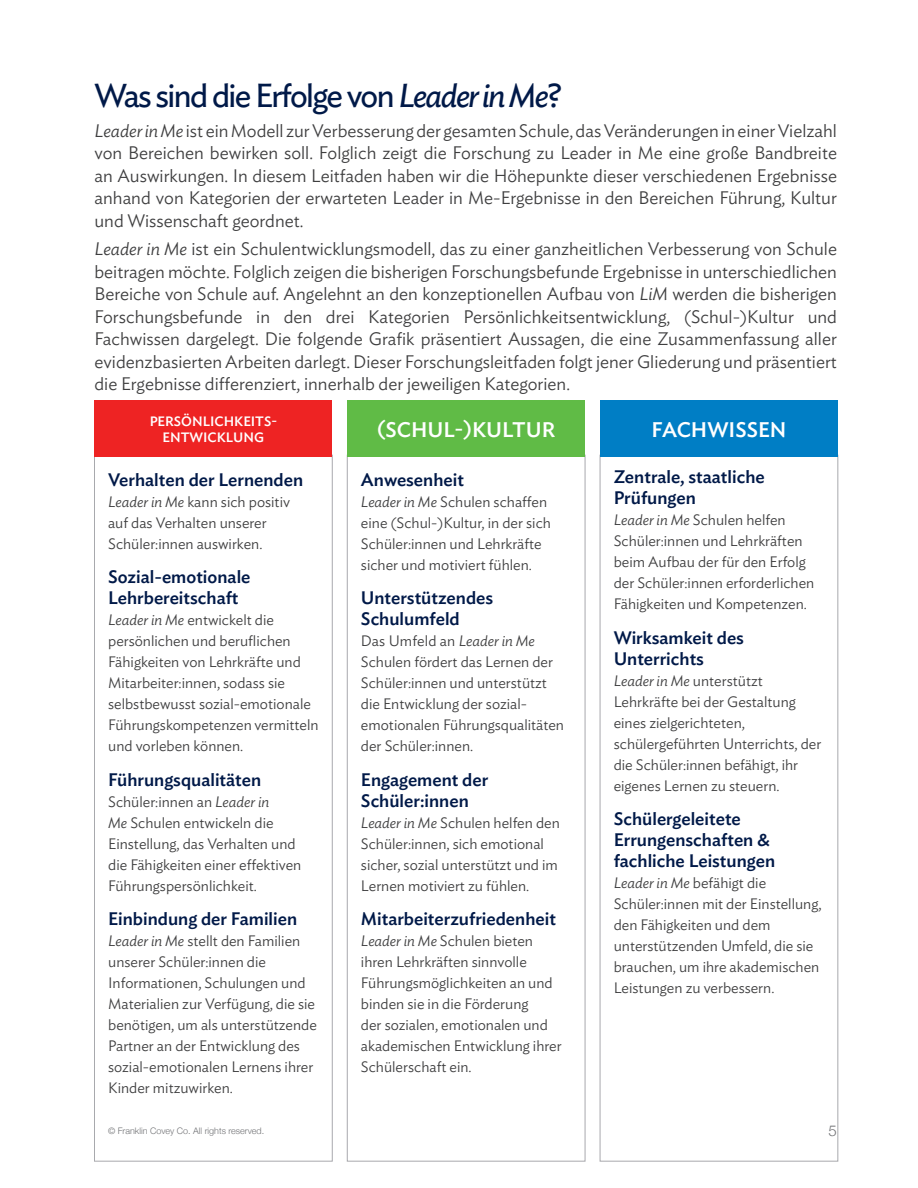
<style>
.page{position:relative;width:918px;height:1188px;background:#fff}
.page>*{position:absolute;margin:0;border:0;box-sizing:border-box;transform-origin:0 0}
.HL1{font:33px "Ideal Sans";letter-spacing:-.05em;color:#001948}
.Callout_1_Indigo{font:500 21px "Ideal Sans";color:#fff}
.t1{font:300 18px/22.5px "Ideal Sans";color:#3e3e3f;text-align:justify}
.t2{font:500 18px/21px "Ideal Sans";color:#001948}
.t3{font:300 15px/21px "Ideal Sans";color:#3e3e3f}
.t4{font:300 15px "Helvetica Neue";color:#727376}
.Callout_1_Indigo-2{font:500 13.5px/16.2px "Ideal Sans";color:#fff;text-align:center}
.t5{font:300 9px "Helvetica Neue";color:#727376}
.s1{font-style:italic}
</style>
<div class="page">
<div style="left:94px;top:400px;width:238px;height:57px;background:#ee2323"></div>
<div style="left:347px;top:400px;width:238px;height:57px;background:#60bb46"></div>
<div style="left:600px;top:400px;width:238px;height:57px;background:#007ec5"></div>
<p class="HL1" style="left:94px;top:71px;width:469px">Was sind die Erfolge von <span class="s1">Leader in Me</span>?</p>
<p class="t1" style="left:94px;top:118px;width:744px"><span class="s1">Leader in Me</span> ist ein Modell zur Verbesserung der gesamten Schule, das Veränderungen in einer Vielzahl von Bereichen bewirken soll. Folglich zeigt die Forschung zu Leader in Me eine große Bandbreite an Auswirkungen. In diesem Leitfaden haben wir die Höhepunkte dieser verschiedenen Ergebnisse anhand von Kategorien der erwarteten Leader in Me-Ergebnisse in den Bereichen Führung, Kultur und Wissenschaft geordnet.</p>
<p class="t1" style="left:94px;top:236px;width:744px"><span class="s1">Leader in Me</span> ist ein Schulentwicklungsmodell, das zu einer ganzheitlichen Verbesserung von Schule beitragen möchte. Folglich zeigen die bisherigen Forschungsbefunde Ergebnisse in unterschiedlichen Bereiche von Schule auf. Angelehnt an den konzeptionellen Aufbau von <span class="s1">LiM</span> werden die bisherigen Forschungsbefunde in den drei Kategorien Persönlichkeitsentwicklung, (Schul-)Kultur und Fachwissen dargelegt. Die folgende Grafik präsentiert Aussagen, die eine Zusammenfassung aller evidenzbasierten Arbeiten darlegt. Dieser Forschungsleitfaden folgt jener Gliederung und präsentiert die Ergebnisse differenziert, innerhalb der jeweiligen Kategorien.</p>
<p class="Callout_1_Indigo-2" style="left:150px;top:412px;width:129px">PERSÖNLICHKEITS-<br>ENTWICKLUNG</p>
<p class="Callout_1_Indigo" style="left:377px;top:413px;width:180px">(SCHUL-)KULTUR</p>
<p class="Callout_1_Indigo" style="left:651px;top:413px;width:136px">FACHWISSEN</p>
<h3 class="t2" style="left:108px;top:467px;width:197px">Verhalten der Lernenden</h3>
<p class="t3" style="left:108px;top:490px;width:183px"><span class="s1">Leader in Me</span> kann sich positiv auf das Verhalten unserer<br>Schüler:innen auswirken.</p>
<h3 class="t2" style="left:108px;top:565px;width:144px">Sozial-emotionale<br>Lehrbereitschaft</h3>
<p class="t3" style="left:108px;top:608px;width:212px"><span class="s1">Leader in Me</span> entwickelt die persönlichen und beruflichen<br>Fähigkeiten von Lehrkräfte und<br>Mitarbeiter:innen, sodass sie selbstbewusst sozial-emotionale<br>Führungskompetenzen vermitteln und vorleben können.</p>
<p class="t2" style="left:108px;top:767px;width:155px">Führungsqualitäten</p>
<p class="t3" style="left:108px;top:790px;width:195px">Schüler:innen an <span class="s1">Leader in<br>Me</span> Schulen entwickeln die<br>Einstellung, das Verhalten und die Fähigkeiten einer effektiven<br>Führungspersönlichkeit.</p>
<p class="t2" style="left:108px;top:907px;width:190px">Einbindung der Familien</p>
<p class="t3" style="left:108px;top:929px;width:210px"><span class="s1">Leader in Me</span> stellt den Familien unserer Schüler:innen die<br>Informationen, Schulungen und<br>Materialien zur Verfügung, die sie benötigen, um als unterstützende<br>Partner an der Entwicklung des sozial-emotionalen Lernens ihrer<br>Kinder mitzuwirken.</p>
<h3 class="t2" style="left:361px;top:467px;width:105px">Anwesenheit</h3>
<p class="t3" style="left:361px;top:490px;width:192px"><span class="s1">Leader in Me</span> Schulen schaffen eine (Schul-)Kultur, in der sich<br>Schüler:innen und Lehrkräfte sicher und motiviert fühlen.</p>
<p class="t2" style="left:361px;top:586px;width:134px">Unterstützendes<br>Schulumfeld</p>
<p class="t3" style="left:361px;top:629px;width:205px">Das Umfeld an <span class="s1">Leader in Me<br></span>Schulen fördert das Lernen der<br>Schüler:innen und unterstützt die Entwicklung der sozial&shy;emotionalen Führungsqualitäten der Schüler:innen.</p>
<p class="t2" style="left:361px;top:767px;width:129px">Engagement der<br>Schüler:innen</p>
<p class="t3" style="left:361px;top:811px;width:200px"><span class="s1">Leader in Me</span> Schulen helfen den<br>Schüler:innen, sich emotional sicher, sozial unterstützt und im<br>Lernen motiviert zu fühlen.</p>
<p class="t2" style="left:361px;top:907px;width:197px">Mitarbeiterzufriedenheit</p>
<p class="t3" style="left:361px;top:929px;width:202px"><span class="s1">Leader in Me</span> Schulen bieten ihren Lehrkräften sinnvolle<br>Führungsmöglichkeiten an und binden sie in die Förderung<br>der sozialen, emotionalen und akademischen Entwicklung ihrer<br>Schülerschaft ein.</p>
<h3 class="t2" style="left:614px;top:465px;width:153px">Zentrale, staatliche<br>Prüfungen</h3>
<p class="t3" style="left:614px;top:508px;width:202px"><span class="s1">Leader in Me</span> Schulen helfen<br>Schüler:innen und Lehrkräften beim Aufbau der für den Erfolg der Schüler:innen erforderlichen<br>Fähigkeiten und Kompetenzen.</p>
<p class="t2" style="left:614px;top:626px;width:132px">Wirksamkeit des<br>Unterrichts</p>
<p class="t3" style="left:614px;top:669px;width:209px"><span class="s1">Leader in Me</span> unterstützt<br>Lehrkräfte bei der Gestaltung eines zielgerichteten, schülergeführten Unterrichts, der die Schüler:innen befähigt, ihr eigenes Lernen zu steuern.</p>
<p class="t2" style="left:614px;top:807px;width:163px">Schülergeleitete<br>Errungenschaften &amp; fachliche Leistungen</p>
<p class="t3" style="left:614px;top:871px;width:209px"><span class="s1">Leader in Me</span> befähigt die<br>Schüler:innen mit der Einstellung, den Fähigkeiten und dem unterstützenden Umfeld, die sie brauchen, um ihre akademischen<br>Leistungen zu verbessern.</p>
<p class="t5" style="left:108px;top:1124px;width:158px">© Franklin Covey Co. All rights reserved.</p>
<p class="t4" style="left:829px;top:1118px;width:10px">5</p>
</div>
